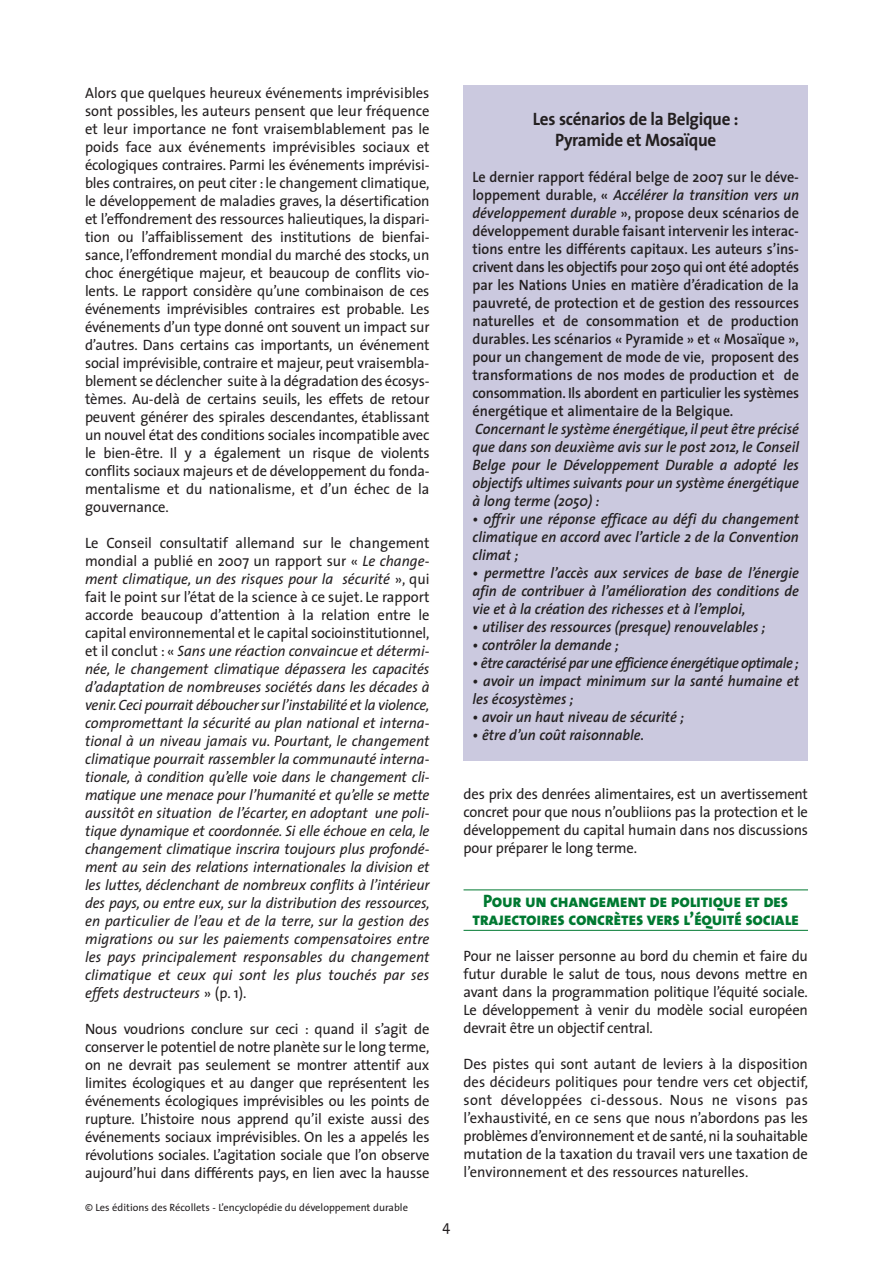
<style>
.page{position:relative;width:893px;height:1263px;background:#fff}
.page>*{position:absolute;margin:0;border:0;box-sizing:border-box;transform-origin:0 0}
.t1{font:18px/18px "The Sans Extra Bold Caps";letter-spacing:-.02em;color:#007931;text-align:center;scale:.95 1}
.t2{font:700 18px/21px "The Sans";letter-spacing:-.02em;color:#231f20;text-align:center;scale:.95 1}
.t3{font:15px/18px "The Sans";letter-spacing:-.01em;color:#231f20;text-align:justify}
.t4{font:italic 15px/18px "The Sans";letter-spacing:.005em;color:#231f20;text-align:justify}
.t5{font:600 15px/18px "The Sans";color:#231f20;text-align:justify;scale:.95 1}
.t6{font:italic 600 15px/18px "The Sans";color:#231f20;text-align:justify;scale:.95 1}
.t7{font:italic 600 15px "The Sans";letter-spacing:-.03em;color:#231f20;scale:.95 1}
.t8{font:15px "The Sans";letter-spacing:-.01em;color:#231f20;scale:.95 1}
.t9{font:10.5px "The Sans";color:#231f20}
.s1{font-style:normal}
.s2{font-style:italic}
</style>
<div class="page">
<hr style="left:463px;top:890px;width:345px;height:1px;background:#007931">
<hr style="left:463px;top:930px;width:345px;height:1px;background:#007931">
<div style="left:463px;top:85px;width:345px;height:676px;background:#cbc9df"></div>
<p class="t3" style="left:85px;top:85px;width:346px">Alors que quelques heureux événements imprévisibles sont possibles, les auteurs pensent que leur fréquence et leur importance ne font vraisemblablement pas le poids face aux événements imprévisibles sociaux et écologiques contraires. Parmi les événements imprévisi&shy;bles contraires, on peut citer : le changement climatique, le développement de maladies graves, la désertification et l’effondrement des ressources halieutiques, la dispari&shy;tion ou l’affaiblissement des institutions de bienfai&shy;sance, l’effondrement mondial du marché des stocks, un choc énergétique majeur, et beaucoup de conflits vio&shy;lents. Le rapport considère qu’une combinaison de ces événements imprévisibles contraires est probable. Les événements d’un type donné ont souvent un impact sur d’autres. Dans certains cas importants, un événement social imprévisible, contraire et majeur, peut vraisembla&shy;blement se déclencher suite à la dégradation des écosys&shy;tèmes. Au-delà de certains seuils, les effets de retour peuvent générer des spirales descendantes, établissant un nouvel état des conditions sociales incompatible avec le bien-être. Il y a également un risque de violents conflits sociaux majeurs et de développement du fonda&shy;mentalisme et du nationalisme, et d’un échec de la gouvernance.</p>
<p class="t4" style="left:85px;top:535px;width:346px"><span class="s1">Le Conseil consultatif allemand sur le changement mondial a publié en 2007 un rapport sur «</span> Le change&shy;ment climatique, un des risques pour la sécurité <span class="s1">», qui fait le point sur l’état de la science à ce sujet. Le rapport accorde beaucoup d’attention à la relation entre le capital environnemental et le capital socioinstitutionnel, et il conclut : «</span> Sans une réaction convaincue et détermi&shy;née, le changement climatique dépassera les capacités d’adaptation de nombreuses sociétés dans les décades à venir. Ceci pourrait déboucher sur l’instabilité et la violence, compromettant la sécurité au plan national et interna&shy;tional à un niveau jamais vu. Pourtant, le changement climatique pourrait rassembler la communauté interna&shy;tionale, à condition qu’elle voie dans le changement cli&shy;matique une menace pour l’humanité et qu’elle se mette aussitôt en situation de l’écarter, en adoptant une poli&shy;tique dynamique et coordonnée. Si elle échoue en cela, le changement climatique inscrira toujours plus profondé&shy;ment au sein des relations internationales la division et les luttes, déclenchant de nombreux conflits à l’intérieur des pays, ou entre eux, sur la distribution des ressources, en particulier de l’eau et de la terre, sur la gestion des migrations ou sur les paiements compensatoires entre les pays principalement responsables du changement climatique et ceux qui sont les plus touchés par ses effets destructeurs <span class="s1">» (p. 1).</span></p>
<p class="t3" style="left:85px;top:1021px;width:346px">Nous voudrions conclure sur ceci : quand il s’agit de conserver le potentiel de notre planète sur le long terme, on ne devrait pas seulement se montrer attentif aux limites écologiques et au danger que représentent les événements écologiques imprévisibles ou les points de rupture. L’histoire nous apprend qu’il existe aussi des événements sociaux imprévisibles. On les a appelés les révolutions sociales. L’agitation sociale que l’on observe aujourd’hui dans différents pays, en lien avec la hausse</p>
<p class="t9" style="left:85px;top:1203px;width:324px">© Les éditions des Récollets - L’encyclopédie du développement durable</p>
<p class="t8" style="left:443px;top:1221px;width:10px">4</p>
<p class="t2" style="left:533px;top:109px;width:218px">Les scénarios de la Belgique :<br>Pyramide et Mosaïque</p>
<p class="t5" style="left:472px;top:170px;width:345px">Le dernier rapport fédéral belge de 2007 sur le déve&shy;loppement durable, « <span class="s2">Accélérer la transition vers un développement durable</span> », propose deux scénarios de développement durable faisant intervenir les interac&shy;tions entre les différents capitaux. Les auteurs s’ins&shy;crivent dans les objectifs pour 2050 qui ont été adoptés par les Nations Unies en matière d’éradication de la pauvreté, de protection et de gestion des ressources naturelles et de consommation et de production durables. Les scénarios « Pyramide » et « Mosaïque », pour un changement de mode de vie, proposent des transformations de nos modes de production et de consommation. Ils abordent en particulier les systèmes énergétique et alimentaire de la Belgique.</p>
<p class="t6" style="left:472px;top:422px;width:345px">Concernant le système énergétique, il peut être précisé que dans son deuxième avis sur le post 2012, le Conseil Belge pour le Développement Durable a adopté les objectifs ultimes suivants pour un système énergétique à long terme (2050) :</p>
<p class="t6" style="left:472px;top:512px;width:345px">• offrir une réponse efficace au défi du changement climatique en accord avec l’article 2 de la Convention climat ;</p>
<p class="t6" style="left:472px;top:566px;width:345px">• permettre l’accès aux services de base de l’énergie afin de contribuer à l’amélioration des conditions de vie et à la création des richesses et à l’emploi,</p>
<p class="t6" style="left:472px;top:620px;width:310px">• utiliser des ressources (presque) renouvelables ;</p>
<p class="t6" style="left:472px;top:638px;width:155px">• contrôler la demande ;</p>
<p class="t7" style="left:472px;top:657px;width:345px">• être caractérisé par une efficience énergétique optimale ;</p>
<p class="t6" style="left:472px;top:674px;width:345px">• avoir un impact minimum sur la santé humaine et les écosystèmes ;</p>
<p class="t6" style="left:472px;top:710px;width:224px">• avoir un haut niveau de sécurité ;</p>
<p class="t6" style="left:472px;top:728px;width:182px">• être d’un coût raisonnable.</p>
<p class="t3" style="left:463px;top:787px;width:346px">des prix des denrées alimentaires, est un avertissement concret pour que nous n’oubliions pas la protection et le développement du capital humain dans nos discussions pour préparer le long terme.</p>
<p class="t1" style="left:472px;top:892px;width:345px">Pour un changement de politique et des trajectoires concrètes vers l’équité sociale</p>
<p class="t3" style="left:463px;top:949px;width:346px">Pour ne laisser personne au bord du chemin et faire du futur durable le salut de tous, nous devons mettre en avant dans la programmation politique l’équité sociale.<br>Le développement à venir du modèle social européen devrait être un objectif central.</p>
<p class="t3" style="left:463px;top:1057px;width:346px">Des pistes qui sont autant de leviers à la disposition des décideurs politiques pour tendre vers cet objectif, sont développées ci-dessous. Nous ne visons pas l’exhaustivité, en ce sens que nous n’abordons pas les problèmes d’environnement et de santé, ni la souhaitable mutation de la taxation du travail vers une taxation de l’environnement et des ressources naturelles.</p>
</div>
